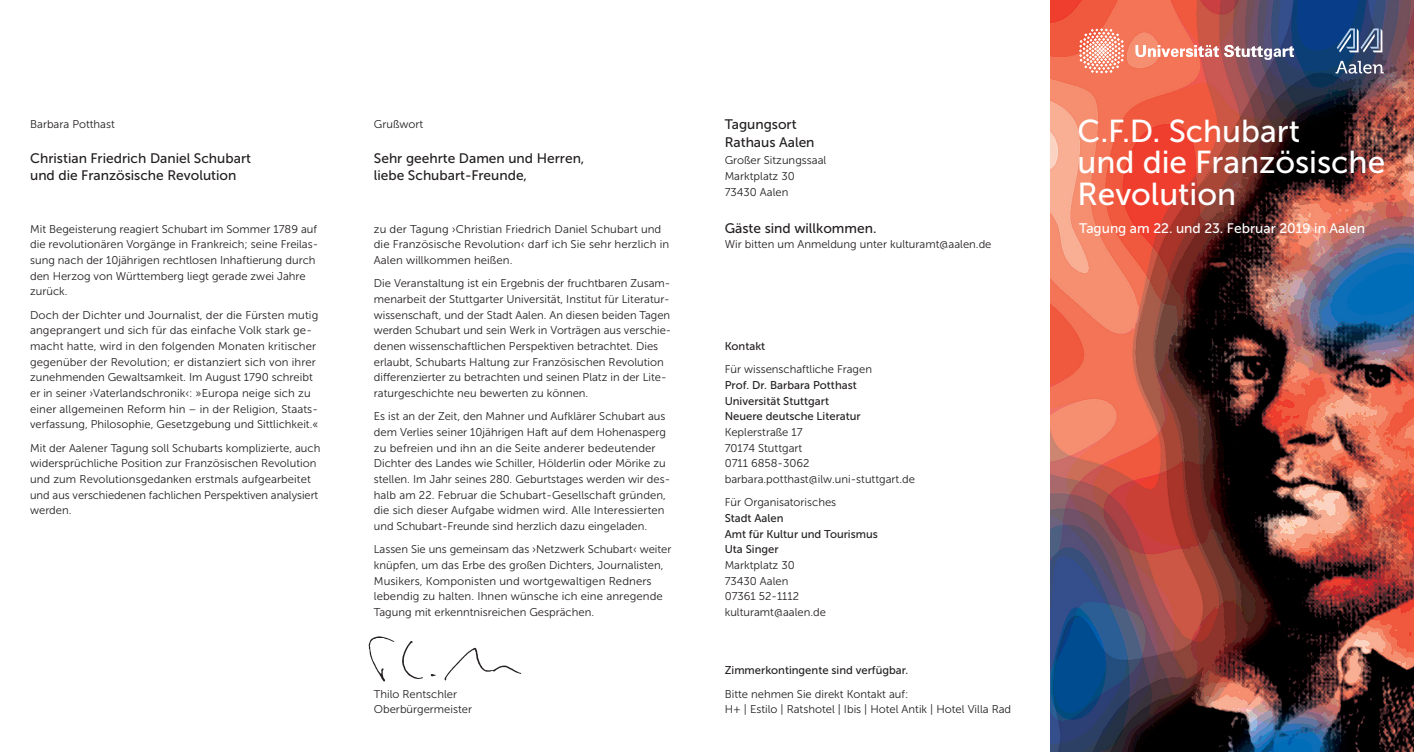
<style>
.page{position:relative;width:1414px;height:752px;background:#fff}
.page>*{position:absolute;margin:0;border:0;box-sizing:border-box;transform-origin:0 0}
.t1{font:31.62px/31.1px "Museo Sans 500";color:#fff}
.t2{font:13.75px/17.5px "Museo Sans 500";color:#231f20}
.t3{font:13.75px "Museo Sans 500";color:#fff}
.t4{font:11.25px/15.6px "Museo Sans 300";color:#231f20}
.t5{font:11.25px/15.6px "Museo Sans 500";color:#231f20}
</style>
<div class="page">
<img style="left:1051px;top:0;width:363px;height:751px">
<svg style="left:1335px;top:61px;width:49px;height:13px"></svg>
<svg style="left:1337px;top:28px;width:45px;height:24px"></svg>
<svg style="left:1079px;top:28px;width:45px;height:45px"></svg>
<svg style="left:1135px;top:45px;width:159px;height:15px"></svg>
<svg style="left:445px;top:647px;width:76px;height:33px"></svg>
<svg style="left:369px;top:636px;width:25px;height:45px"></svg>
<svg style="left:402px;top:641px;width:21px;height:37px"></svg>
<p class="t4" style="left:30px;top:116px;width:86px">Barbara Potthast</p>
<p class="t2" style="left:30px;top:149px;width:222px">Christian Friedrich Daniel Schubart und die Französische Revolution</p>
<p class="t4" style="left:30px;top:221px;width:290px">Mit Begeisterung reagiert Schubart im Sommer 1789 auf die revolutionären Vorgänge in Frankreich; seine Freilas&shy;sung nach der 10jährigen rechtlosen Inhaftierung durch den Herzog von Württemberg liegt gerade zwei Jahre zurück.</p>
<p class="t4" style="left:30px;top:307px;width:290px">Doch der Dichter und Journalist, der die Fürsten mutig angeprangert und sich für das einfache Volk stark ge&shy;macht hatte, wird in den folgenden Monaten kritischer gegenüber der Revolution; er distanziert sich von ihrer zunehmenden Gewaltsamkeit. Im August 1790 schreibt er in seiner ›Vaterlandschronik‹: »Europa neige sich zu einer allgemeinen Reform hin – in der Religion, Staats&shy;verfassung, Philosophie, Gesetzgebung und Sittlichkeit.«</p>
<p class="t4" style="left:30px;top:439px;width:292px">Mit der Aalener Tagung soll Schubarts komplizierte, auch widersprüchliche Position zur Französischen Revolution und zum Revolutionsgedanken erstmals aufgearbeitet und aus verschiedenen fachlichen Perspektiven analysiert werden.</p>
<p class="t4" style="left:374px;top:116px;width:51px">Grußwort</p>
<p class="t2" style="left:374px;top:149px;width:212px">Sehr geehrte Damen und Herren, liebe Schubart-Freunde,</p>
<p class="t4" style="left:374px;top:221px;width:297px">zu der Tagung ›Christian Friedrich Daniel Schubart und die Französische Revolution‹ darf ich Sie sehr herzlich in<br>Aalen willkommen heißen.</p>
<p class="t4" style="left:374px;top:275px;width:299px">Die Veranstaltung ist ein Ergebnis der fruchtbaren Zusam&shy;menarbeit der Stuttgarter Universität, Institut für Literatur&shy;wissenschaft, und der Stadt Aalen. An diesen beiden Tagen werden Schubart und sein Werk in Vorträgen aus verschie&shy;denen wissenschaftlichen Perspektiven betrachtet. Dies erlaubt, Schubarts Haltung zur Französischen Revolution differenzierter zu betrachten und seinen Platz in der Lite&shy;raturgeschichte neu bewerten zu können.</p>
<p class="t4" style="left:374px;top:408px;width:298px">Es ist an der Zeit, den Mahner und Aufklärer Schubart aus dem Verlies seiner 10jährigen Haft auf dem Hohenasperg zu befreien und ihn an die Seite anderer bedeutender Dichter des Landes wie Schiller, Hölderlin oder Mörike zu stellen. Im Jahr seines 280. Geburtstages werden wir des&shy;halb am 22. Februar die Schubart-Gesellschaft gründen, die sich dieser Aufgabe widmen wird. Alle Interessierten und Schubart-Freunde sind herzlich dazu eingeladen.</p>
<p class="t4" style="left:374px;top:541px;width:299px">Lassen Sie uns gemeinsam das ›Netzwerk Schubart‹ weiter knüpfen, um das Erbe des großen Dichters, Journalisten, Musikers, Komponisten und wortgewaltigen Redners lebendig zu halten. Ihnen wünsche ich eine anregende Tagung mit erkenntnisreichen Gesprächen.</p>
<p class="t4" style="left:374px;top:685px;width:100px">Thilo Rentschler<br>Oberbürgermeister</p>
<p class="t2" style="left:725px;top:116px;width:91px">Tagungsort<br>Rathaus Aalen</p>
<p class="t4" style="left:725px;top:153px;width:103px">Großer Sitzungssaal<br>Marktplatz 30<br>73430 Aalen</p>
<p class="t2" style="left:725px;top:219px;width:153px">Gäste sind willkommen.</p>
<p class="t4" style="left:725px;top:236px;width:268px">Wir bitten um Anmeldung unter kulturamt@aalen.de</p>
<p class="t5" style="left:725px;top:338px;width:42px">Kontakt</p>
<p class="t4" style="left:725px;top:361px;width:149px">Für wissenschaftliche Fragen</p>
<p class="t5" style="left:725px;top:377px;width:138px">Prof. Dr. Barbara Potthast<br>Universität Stuttgart<br>Neuere deutsche Literatur</p>
<p class="t4" style="left:725px;top:424px;width:192px">Keplerstraße 17<br>70174 Stuttgart<br>0711 6858-3062 barbara.potthast@ilw.uni-stuttgart.de</p>
<p class="t4" style="left:725px;top:494px;width:113px">Für Organisatorisches</p>
<p class="t5" style="left:725px;top:510px;width:155px">Stadt Aalen<br>Amt für Kultur und Tourismus<br>Uta Singer</p>
<p class="t4" style="left:725px;top:557px;width:103px">Marktplatz 30<br>73430 Aalen<br>07361 52-1112 kulturamt@aalen.de</p>
<p class="t5" style="left:725px;top:662px;width:185px">Zimmerkontingente sind verfügbar.</p>
<p class="t4" style="left:725px;top:685px;width:288px">Bitte nehmen Sie direkt Kontakt auf:<br>H+ | Estilo | Ratshotel | Ibis | Hotel Antik | Hotel Villa Rad</p>
<h1 class="t1" style="left:1077px;top:116px;width:309px">C.F.D. Schubart<br>und die Französische<br>Revolution</h1>
<p class="t3" style="left:1079px;top:220px;width:287px">Tagung am 22. und 23. Februar 2019 in Aalen</p>
</div>
